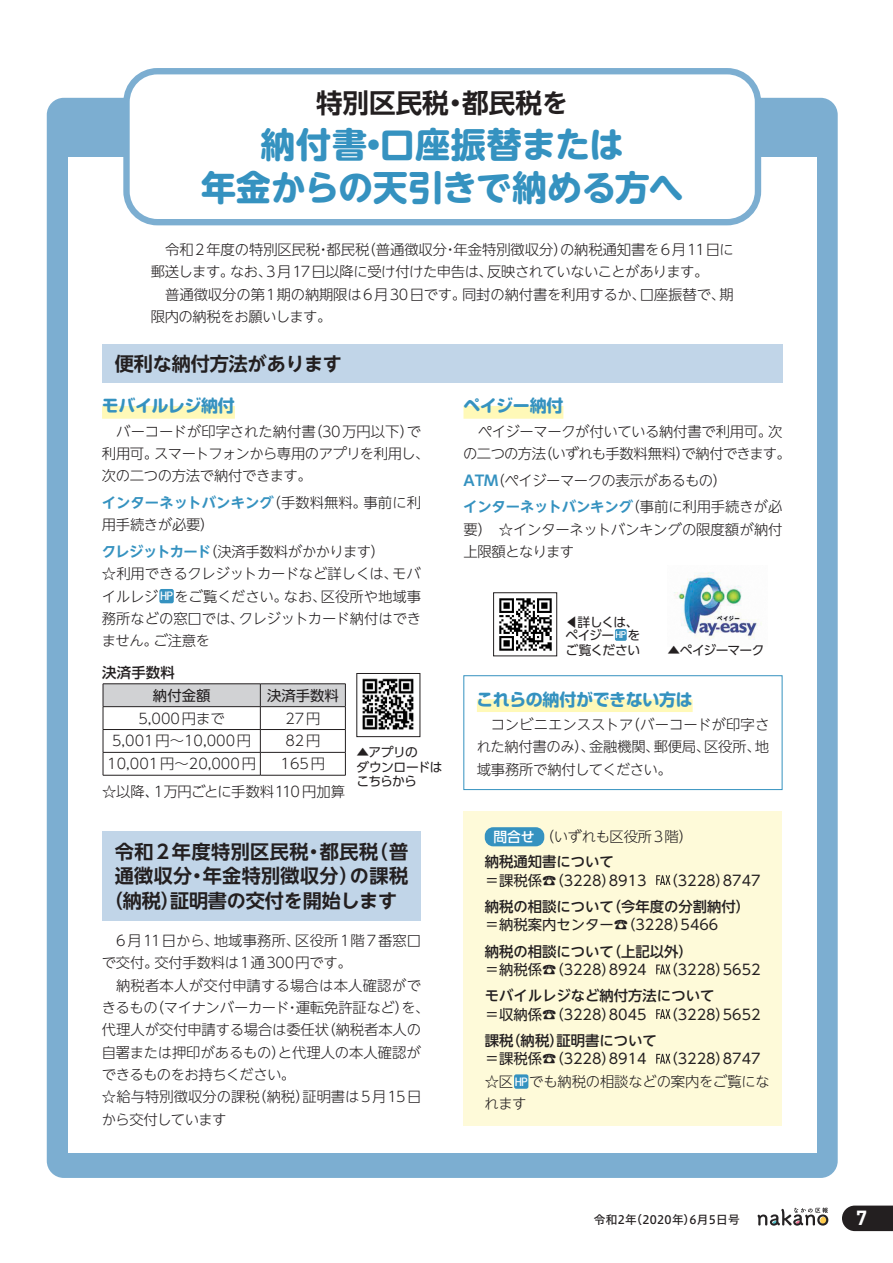
<style>
.page{position:relative;width:893px;height:1263px;background:#fff}
.page>*{position:absolute;margin:0;border:0;box-sizing:border-box;transform-origin:0 0}
._2_見出し{font:700 35.1px "UD Shin M Go Pr 6";letter-spacing:-.01em;color:#3592c0}
._2_見出し-2{font:700 35.1px "UD Shin M Go Pr 6";letter-spacing:.01em;color:#3592c0}
._2_見出し-3{font:700 26.55px "UD Shin Go NT Pr 6 N De";color:#231f20}
.t1{font:700 20.25px "DIN";color:#fff}
.t2{font:700 19.2px/24.5px "UD Shin Go NT Pr 6 N De";letter-spacing:.02em;color:#231f20;text-align:center}
.t3{font:700 19.2px "UD Shin Go NT Pr 6 N De";letter-spacing:-.005em;color:#231f20}
.問い合わせ_共通{font:700 16.95px "Soft Go Std";letter-spacing:-.02em;color:#3592c0}
.問い合わせ_共通-2{font:300 14.4px/22.4px "UD Shin Go NT Pr 6 N";letter-spacing:-.015em;color:#231f20}
.本文{font:300 14.4px/22.4px "UD Shin Go NT Pr 6 N";letter-spacing:-.015em;color:#231f20}
._7-2{font:14.4px "UD Shin Go NT Pr 6 N";color:#231f20}
._7-2-2{font:500 14.4px "UD Shin Go NT Pr 6 N";color:#231f20}
.t4{font:300 14.4px "UD Shin Go Pr 6 N";color:#231f20}
.問い合わせ_共通-3{font:300 14.4px/22.4px "UD Shin Go NT Pr 6 N";letter-spacing:.01em;color:#231f20}
.問い合わせ_共通-4{font:300 14.4px "UD Shin Go NT Pr 6 N";letter-spacing:-.035em;color:#231f20}
.問い合わせ_共通-5{font:300 14.4px "UD Shin Go Pr 6";letter-spacing:-.005em;color:#231f20}
.t5{font:14.4px "UD Shin Go Pr 6 N";color:#231f20}
.問い合わせ_共通-6{font:500 14.4px "UD Shin Go Pr 6";letter-spacing:.015em;color:#231f20}
.問い合わせ_共通-7{font:12.75px/12.8px "UD Shin Go Pr 6";letter-spacing:-.055em;color:#231f20}
.t6{font:11.7px "Hiragino UD Sans F Std W5";letter-spacing:.025em;color:#231f20}
.t7{font:condensed 11.7px "Univers";color:#fff;scale:1.11 1}
.t8{font:condensed 9.6px "Univers";color:#fff;scale:1.11 1}
.s1{font-family:"UD Shin Go NT Pr 6 N De";font-weight:700;color:#3592c0}
.s2{font-weight:500;font-size:13.8px;color:#fff}
</style>
<div class="page">
<svg style="left:842px;top:1205px;width:51px;height:26px"></svg>
<svg style="left:758px;top:1207px;width:70px;height:18px"></svg>
<div style="left:47px;top:98px;width:791px;height:1080px;background:#7caed1;border-radius:17px"></div>
<div style="left:68px;top:157px;width:748px;height:995px;background:#fff"></div>
<div style="left:126px;top:71px;width:632px;height:151px;background:#fff;border-radius:31px"></div>
<div style="left:123px;top:68px;width:638px;height:157px;border:6px solid #7caed1;border-radius:31px"></div>
<div style="left:102px;top:406px;width:133px;height:13px;background:#fff9b8"></div>
<div style="left:159px;top:589px;width:15px;height:14px;background:#3592c0;border-radius:2px"></div>
<hr style="left:103px;top:683px;width:157px;height:1px;background:#231f20">
<hr style="left:260px;top:683px;width:86px;height:1px;background:#231f20">
<svg style="left:103px;top:684px;width:243px;height:91px"></svg>
<hr style="left:103px;top:775px;width:157px;height:1px;background:#231f20">
<hr style="left:260px;top:775px;width:86px;height:1px;background:#231f20">
<img style="left:362px;top:678px;width:52px;height:52px">
<div style="left:356px;top:673px;width:64px;height:64px;border:1px solid #231f20"></div>
<div style="left:102px;top:344px;width:680px;height:39px;background:#c1d5e8"></div>
<img style="left:674px;top:572px;width:88px;height:68px">
<div style="left:477px;top:699px;width:216px;height:13px;background:#fff9b8"></div>
<div style="left:463px;top:675px;width:319px;height:115px;border:1px solid #3592c0"></div>
<div style="left:463px;top:406px;width:100px;height:13px;background:#fff9b8"></div>
<div style="left:102px;top:831px;width:319px;height:89px;background:#c1d5e8"></div>
<div style="left:463px;top:811px;width:319px;height:315px;background:#fefad9"></div>
<div style="left:485px;top:827px;width:59px;height:19px;background:#3592c0;border-radius:9px"></div>
<svg style="left:656px;top:875px;width:15px;height:10px"></svg>
<svg style="left:656px;top:964px;width:15px;height:10px"></svg>
<svg style="left:656px;top:1009px;width:15px;height:10px"></svg>
<svg style="left:656px;top:1054px;width:15px;height:9px"></svg>
<div style="left:514px;top:1074px;width:14px;height:15px;background:#3592c0;border-radius:2px"></div>
<img style="left:499px;top:598px;width:53px;height:53px">
<div style="left:493px;top:592px;width:64px;height:64px;border:1px solid #231f20"></div>
<div style="left:615px;top:629px;width:12px;height:12px;background:#3592c0;border-radius:2px"></div>
<p class="_2_見出し-3" style="left:316px;top:81px;width:254px">特別区民税・都民税を</p>
<p class="_2_見出し-2" style="left:261px;top:115px;width:365px">納付書・口座振替または</p>
<p class="_2_見出し" style="left:201px;top:157px;width:484px">年金からの天引きで納める方へ</p>
<p class="本文" style="left:151px;top:238px;width:584px;text-indent:14px">令和2年度の特別区民税・都民税（普通徴収分・年金特別徴収分）の納税通知書を6月11日に郵送します。なお、3月17日以降に受け付けた申告は、反映されていないことがあります。</p>
<p class="本文" style="left:151px;top:282px;width:584px;text-indent:14px">普通徴収分の第1期の納期限は6月30日です。同封の納付書を利用するか、口座振替で、期限内の納税をお願いします。</p>
<p class="t3" style="left:115px;top:348px;width:229px">便利な納付方法があります</p>
<p class="問い合わせ_共通" style="left:102px;top:394px;width:135px">モバイルレジ納付</p>
<p class="問い合わせ_共通-2" style="left:102px;top:420px;width:329px;text-indent:14px">バーコードが印字された納付書（30万円以下）で利用可。スマートフォンから専用のアプリを利用し、次の二つの方法で納付できます。</p>
<p class="問い合わせ_共通-2" style="left:102px;top:491px;width:321px"><span class="s1">インターネットバンキング</span>（手数料無料。事前に利用手続きが必要）</p>
<p class="問い合わせ_共通-2" style="left:102px;top:540px;width:285px"><span class="s1">クレジットカード</span>（決済手数料がかかります）</p>
<p class="問い合わせ_共通-2" style="left:102px;top:562px;width:321px">☆利用できるクレジットカードなど詳しくは、モバイルレジ</p>
<p class="問い合わせ_共通-2" style="left:102px;top:584px;width:321px;text-align:justify;text-indent:73px">をご覧ください。なお、区役所や地域事務所などの窓口では、クレジットカード納付はできません。ご注意を</p>
<p class="t7" style="left:160px;top:589px;width:14px">HP</p>
<p class="問い合わせ_共通-6" style="left:102px;top:660px;width:74px">決済手数料</p>
<p class="t5" style="left:153px;top:683px;width:59px">納付金額</p>
<p class="t5" style="left:267px;top:683px;width:73px">決済手数料</p>
<p class="t4" style="left:138px;top:706px;width:88px">5,000円まで</p>
<p class="t4" style="left:285px;top:706px;width:37px">27円</p>
<p class="t4" style="left:112px;top:729px;width:141px">5,001円～10,000円</p>
<p class="t4" style="left:285px;top:729px;width:37px">82円</p>
<p class="t4" style="left:107px;top:752px;width:150px">10,001円～20,000円</p>
<p class="t4" style="left:281px;top:752px;width:46px">165円</p>
<p class="問い合わせ_共通-5" style="left:102px;top:779px;width:245px">☆以降、1万円ごとに手数料110円加算</p>
<p class="問い合わせ_共通-7" style="left:356px;top:745px;width:63px">▲アプリの</p>
<p class="問い合わせ_共通-7" style="left:356px;top:760px;width:88px">ダウンロードは</p>
<p class="問い合わせ_共通-7" style="left:356px;top:775px;width:62px">こちらから</p>
<p class="t2" style="left:104px;top:839px;width:306px">令和2年度特別区民税・都民税（普通徴収分・年金特別徴収分）の課税（納税）証明書の交付を開始します</p>
<p class="問い合わせ_共通-3" style="left:102px;top:929px;width:321px;text-indent:14px">6月11日から、地域事務所、区役所1階7番窓口で交付。交付手数料は1通300円です。</p>
<p class="問い合わせ_共通-2" style="left:102px;top:973px;width:329px;text-indent:15px">納税者本人が交付申請する場合は本人確認ができるもの（マイナンバーカード・運転免許証など）を、代理人が交付申請する場合は委任状（納税者本人の自署または押印があるもの）と代理人の本人確認ができるものをお持ちください。</p>
<p class="問い合わせ_共通-2" style="left:102px;top:1085px;width:321px">☆給与特別徴収分の課税（納税）証明書は5月15日から交付しています</p>
<p class="問い合わせ_共通" style="left:463px;top:394px;width:102px">ペイジー納付</p>
<p class="問い合わせ_共通-2" style="left:463px;top:420px;width:329px;text-align:center">ペイジーマークが付いている納付書で利用可。次<br>の二つの方法（いずれも手数料無料）で納付できます。</p>
<p class="問い合わせ_共通-4" style="left:463px;top:469px;width:265px"><span class="s1">ATM</span>（ペイジーマークの表示があるもの）</p>
<p class="問い合わせ_共通-2" style="left:463px;top:495px;width:321px;text-align:justify"><span class="s1">インターネットバンキング</span>（事前に利用手続きが必要）　☆インターネットバンキングの限度額が納付上限額となります</p>
<p class="問い合わせ_共通-7" style="left:566px;top:615px;width:75px">◀︎詳しくは、ペイジー</p>
<p class="問い合わせ_共通-7" style="left:566px;top:627px;width:76px;line-height:14.9px;text-align:right">を<br>ご覧ください</p>
<p class="t8" style="left:615px;top:629px;width:12px">HP</p>
<p class="問い合わせ_共通-7" style="left:668px;top:643px;width:98px">▲︎ペイジーマーク</p>
<p class="問い合わせ_共通" style="left:476px;top:687px;width:218px">これらの納付ができない方は</p>
<p class="問い合わせ_共通-2" style="left:477px;top:713px;width:294px;text-align:justify;text-indent:14px">コンビニエンスストア（バーコードが印字された納付書のみ）、金融機関、郵便局、区役所、地域事務所で納付してください。</p>
<p class="問い合わせ_共通-2" style="left:493px;top:825px;width:201px"><span class="s2">問合せ</span>（いずれも区役所3階）</p>
<p class="_7-2-2" style="left:485px;top:850px;width:131px">納税通知書について</p>
<p class="_7-2" style="left:485px;top:868px;width:277px">＝課税係☎（3228）8913 （3228）8747</p>
<p class="_7-2-2" style="left:485px;top:895px;width:267px">納税の相談について（今年度の分割納付）</p>
<p class="_7-2" style="left:485px;top:913px;width:235px">＝納税案内センター☎（3228）5466</p>
<p class="_7-2-2" style="left:485px;top:940px;width:210px">納税の相談について（上記以外）</p>
<p class="_7-2" style="left:485px;top:958px;width:277px">＝納税係☎（3228）8924 （3228）5652</p>
<p class="_7-2-2" style="left:485px;top:984px;width:231px">モバイルレジなど納付方法について</p>
<p class="_7-2" style="left:485px;top:1002px;width:277px">＝収納係☎（3228）8045 （3228）5652</p>
<p class="_7-2-2" style="left:485px;top:1029px;width:174px">課税（納税）証明書について</p>
<p class="_7-2" style="left:485px;top:1047px;width:277px">＝課税係☎（3228）8914 （3228）8747</p>
<p class="問い合わせ_共通-2" style="left:485px;top:1070px;width:30px">☆区</p>
<p class="t7" style="left:514px;top:1074px;width:14px">HP</p>
<p class="問い合わせ_共通-2" style="left:529px;top:1070px;width:242px">でも納税の相談などの案内をご覧にな</p>
<p class="問い合わせ_共通-2" style="left:485px;top:1092px;width:43px">れます</p>
<p class="t6" style="left:594px;top:1211px;width:148px">令和2年（2020年）6月5日号</p>
<h3 class="t1" style="left:856px;top:1205px;width:12px">7</h3>
</div>
